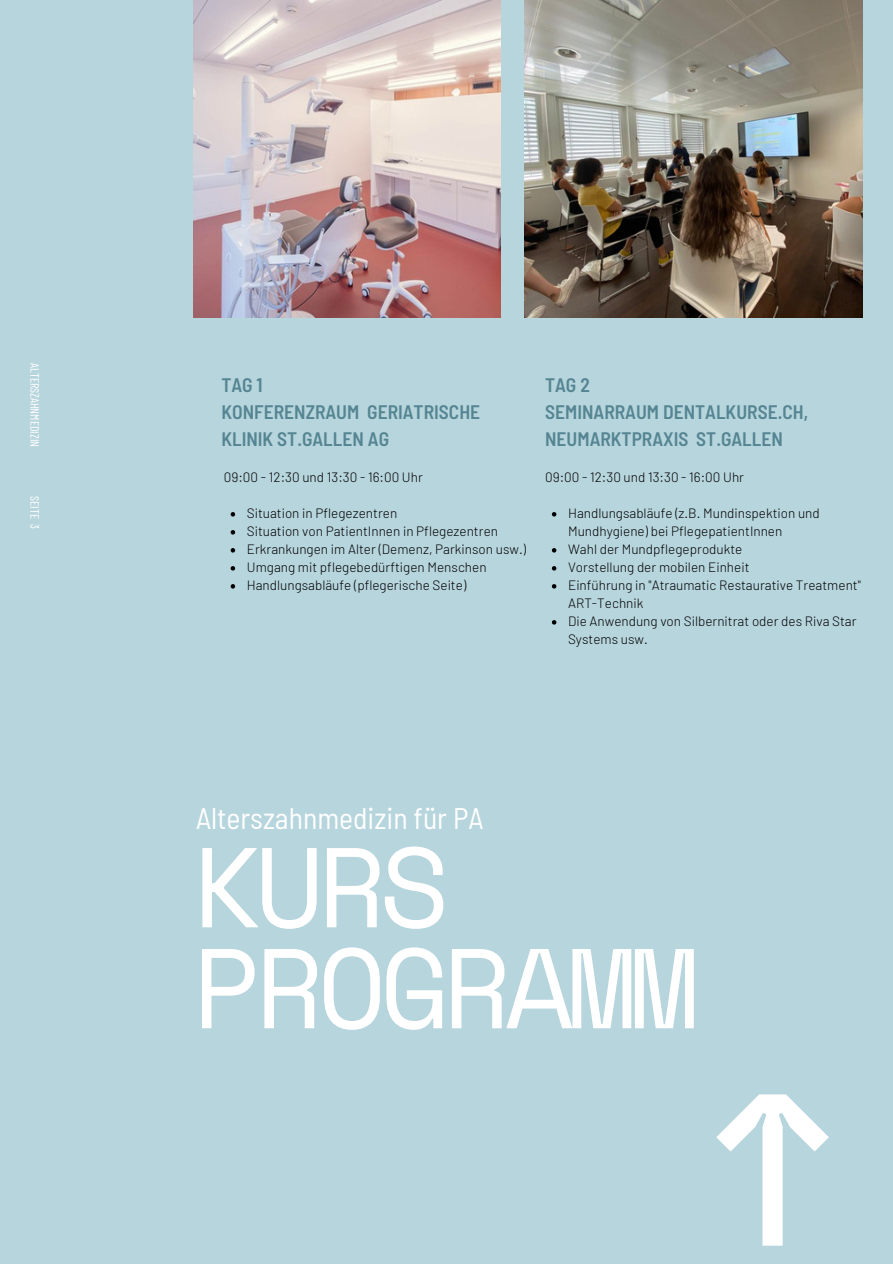
<style>
.page{position:relative;width:893px;height:1264px;background:#fff}
.page>*{position:absolute;margin:0;border:0;box-sizing:border-box;transform-origin:0 0}
.t1{font:279.9px "Space Mono";color:#fff}
.t2{font:113.1px "Space Mono";letter-spacing:-.06em;color:#fff}
.t3{font:semi-condensed 29.7px "Barlow";color:#fff}
.t4{font:600 semi-condensed 19.5px/27px "Barlow";color:#558592}
.t5{font:300 13.5px/18px "Barlow";color:#000}
.t6{font:12px "Barlow Condensed";color:#fff}
</style>
<div class="page">
<div style="left:0;top:0;width:892px;height:1263px;background:#b7d5dd"></div>
<img style="left:193px;top:0;width:307px;height:317px">
<img style="left:524px;top:0;width:338px;height:317px">
<svg style="left:231px;top:512px;width:4px;height:4px"></svg>
<svg style="left:231px;top:530px;width:4px;height:4px"></svg>
<svg style="left:231px;top:548px;width:4px;height:4px"></svg>
<svg style="left:231px;top:566px;width:4px;height:4px"></svg>
<svg style="left:231px;top:584px;width:4px;height:4px"></svg>
<svg style="left:552px;top:512px;width:4px;height:4px"></svg>
<svg style="left:552px;top:548px;width:4px;height:4px"></svg>
<svg style="left:552px;top:566px;width:4px;height:4px"></svg>
<svg style="left:552px;top:584px;width:4px;height:4px"></svg>
<svg style="left:552px;top:620px;width:4px;height:4px"></svg>
<p class="t6" style="left:42px;top:363px;width:86px;rotate:90deg">ALTERSZAHNMEDIZIN</p>
<p class="t6" style="left:42px;top:496px;width:34px;rotate:90deg">SEITE 3</p>
<p class="t4" style="left:221px;top:371px;width:43px">TAG 1</p>
<p class="t4" style="left:221px;top:398px;width:260px">KONFERENZRAUM GERIATRISCHE<br>KLINIK ST.GALLEN AG</p>
<p class="t5" style="left:224px;top:467px;width:200px">09:00 - 12:30 und 13:30 - 16:00 Uhr</p>
<p class="t5" style="left:247px;top:503px;width:152px">Situation in Pflegezentren</p>
<p class="t5" style="left:247px;top:521px;width:253px">Situation von PatientInnen in Pflegezentren</p>
<p class="t5" style="left:247px;top:539px;width:280px">Erkrankungen im Alter (Demenz, Parkinson usw.)</p>
<p class="t5" style="left:247px;top:557px;width:241px">Umgang mit pflegebedürftigen Menschen</p>
<p class="t5" style="left:247px;top:575px;width:221px">Handlungsabläufe (pflegerische Seite)</p>
<p class="t4" style="left:545px;top:371px;width:46px">TAG 2</p>
<p class="t4" style="left:545px;top:398px;width:264px">SEMINARRAUM DENTALKURSE.CH,<br>NEUMARKTPRAXIS ST.GALLEN</p>
<p class="t5" style="left:545px;top:467px;width:200px">09:00 - 12:30 und 13:30 - 16:00 Uhr</p>
<p class="t5" style="left:568px;top:503px;width:253px">Handlungsabläufe (z.B. Mundinspektion und<br>Mundhygiene) bei PflegepatientInnen</p>
<p class="t5" style="left:568px;top:539px;width:176px">Wahl der Mundpflegeprodukte</p>
<p class="t5" style="left:568px;top:557px;width:183px">Vorstellung der mobilen Einheit</p>
<p class="t5" style="left:568px;top:575px;width:294px">Einführung in "Atraumatic Restaurative Treatment"<br>ART-Technik</p>
<p class="t5" style="left:568px;top:611px;width:290px">Die Anwendung von Silbernitrat oder des Riva Star<br>Systems usw.</p>
<p class="t3" style="left:196px;top:799px;width:289px">Alterszahnmedizin für PA</p>
<p class="t2" style="left:192px;top:800px;width:258px">KURS</p>
<p class="t2" style="left:192px;top:901px;width:508px">PROGRAMM</p>
<p class="t1" style="left:557px;top:1255px;width:173px;rotate:-90deg">→</p>
</div>
